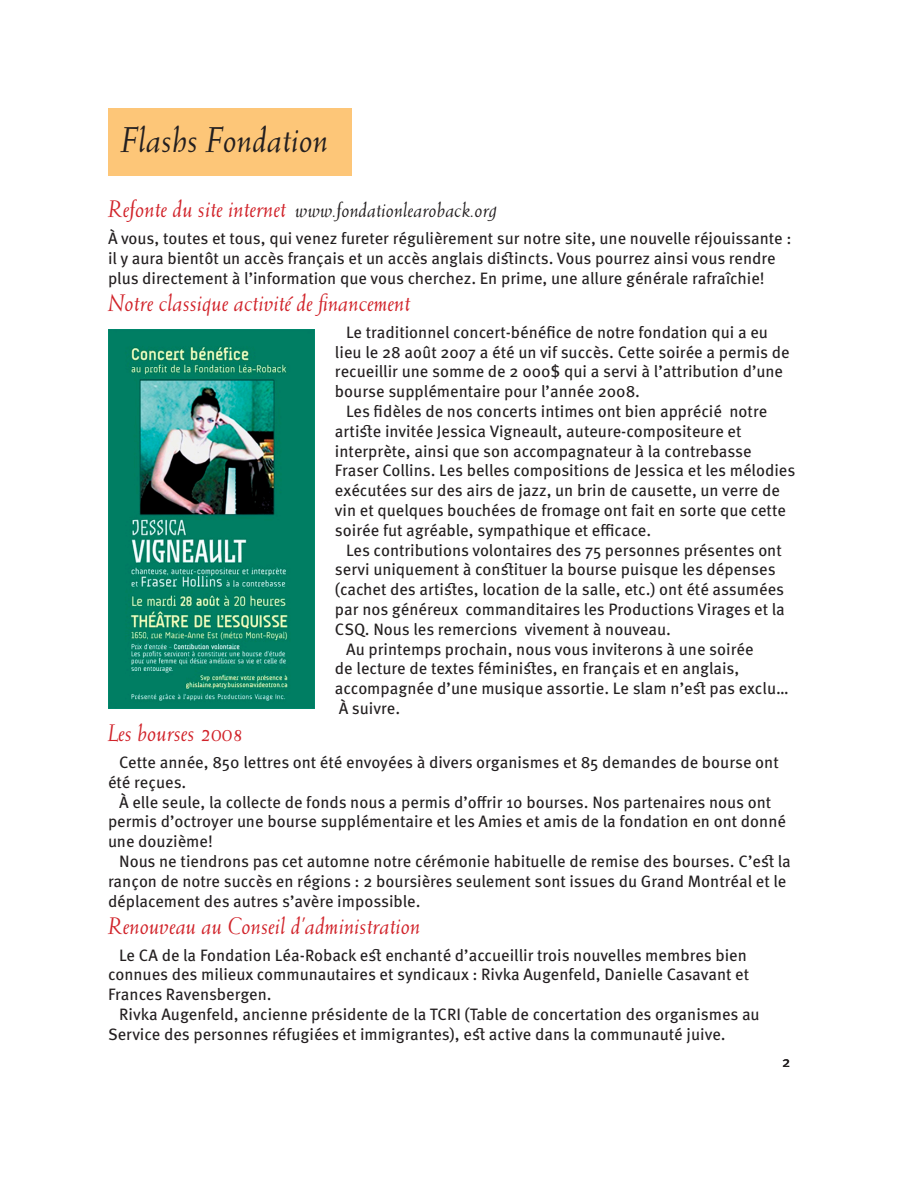
<style>
.page{position:relative;width:918px;height:1188px;background:#fff}
.page>*{position:absolute;margin:0;border:0;box-sizing:border-box;transform-origin:0 0}
.Titre{font:italic 36px "Weiss";color:#231f20}
.Soustitre{font:italic 24px "Weiss";color:#d1232a}
.t1{font:italic 21px "Weiss";color:#231f20}
.t2{font:16.5px/19.8px "Meta Pro";color:#231f20}
.t3{font:15px "Meta Pro";color:#231f20}
.s1{font-size:24px;color:#d1232a}
</style>
<div class="page">
<div style="left:108px;top:108px;width:244px;height:68px;background:#fdc678"></div>
<img style="left:108px;top:330px;width:207px;height:379px">
<p class="Titre" style="left:121px;top:118px;width:209px">Flashs Fondation</p>
<p class="t1" style="left:108px;top:198px;width:391px"><span class="s1">Refonte du site internet</span> www.fondationlearoback.org</p>
<p class="t2" style="left:108px;top:229px;width:685px">À vous, toutes et tous, qui venez fureter régulièrement sur notre site, une nouvelle réjouissante :</p>
<p class="t2" style="left:108px;top:249px;width:669px">il y aura bientôt un accès français et un accès anglais distincts. Vous pourrez ainsi vous rendre plus directement à l’information que vous cherchez. En prime, une allure générale rafraîchie!</p>
<p class="Soustitre" style="left:108px;top:289px;width:304px">Notre classique activité de financement</p>
<p class="t2" style="left:335px;top:323px;width:456px;text-indent:11px">Le traditionnel concert-bénéfice de notre fondation qui a eu lieu le 28 août 2007 a été un vif succès. Cette soirée a permis de recueillir une somme de 2 000$ qui a servi à l’attribution d’une bourse supplémentaire pour l’année 2008.</p>
<p class="t2" style="left:335px;top:402px;width:462px;text-indent:11px">Les fidèles de nos concerts intimes ont bien apprécié notre artiste invitée Jessica Vigneault, auteure-compositeure et interprète, ainsi que son accompagnateur à la contrebasse Fraser Collins. Les belles compositions de Jessica et les mélodies exécutées sur des airs de jazz, un brin de causette, un verre de vin et quelques bouchées de fromage ont fait en sorte que cette soirée fut agréable, sympathique et efficace.</p>
<p class="t2" style="left:335px;top:540px;width:448px;text-indent:11px">Les contributions volontaires des 75 personnes présentes ont servi uniquement à constituer la bourse puisque les dépenses</p>
<p class="t2" style="left:335px;top:580px;width:451px">(cachet des artistes, location de la salle, etc.) ont été assumées</p>
<p class="t2" style="left:335px;top:600px;width:451px">par nos généreux commanditaires les Productions Virages et la<br>CSQ. Nous les remercions vivement à nouveau.</p>
<p class="t2" style="left:335px;top:639px;width:455px;text-indent:11px">Au printemps prochain, nous vous inviterons à une soirée<br>de lecture de textes féministes, en français et en anglais, accompagnée d’une musique assortie. Le slam n’est pas exclu…</p>
<p class="t2" style="left:339px;top:699px;width:63px">À suivre.</p>
<p class="Soustitre" style="left:108px;top:719px;width:137px">Les bourses 2008</p>
<p class="t2" style="left:108px;top:753px;width:672px;text-indent:11px">Cette année, 850 lettres ont été envoyées à divers organismes et 85 demandes de bourse ont été reçues.</p>
<p class="t2" style="left:108px;top:792px;width:680px;text-indent:11px">À elle seule, la collecte de fonds nous a permis d’offrir 10 bourses. Nos partenaires nous ont permis d’octroyer une bourse supplémentaire et les Amies et amis de la fondation en ont donné une douzième!</p>
<p class="t2" style="left:108px;top:852px;width:684px;text-indent:11px">Nous ne tiendrons pas cet automne notre cérémonie habituelle de remise des bourses. C’est la rançon de notre succès en régions : 2 boursières seulement sont issues du Grand Montréal et le déplacement des autres s’avère impossible.</p>
<p class="Soustitre" style="left:108px;top:911px;width:314px">Renouveau au Conseil d’administration</p>
<p class="t2" style="left:108px;top:945px;width:643px;text-indent:11px">Le CA de la Fondation Léa-Roback est enchanté d’accueillir trois nouvelles membres bien connues des milieux communautaires et syndicaux : Rivka Augenfeld, Danielle Casavant et<br>Frances Ravensbergen.</p>
<p class="t2" style="left:108px;top:1005px;width:653px;text-indent:11px">Rivka Augenfeld, ancienne présidente de la TCRI (Table de concertation des organismes au<br>Service des personnes réfugiées et immigrantes), est active dans la communauté juive.</p>
<p class="t3" style="left:782px;top:1052px;width:10px">2</p>
</div>
